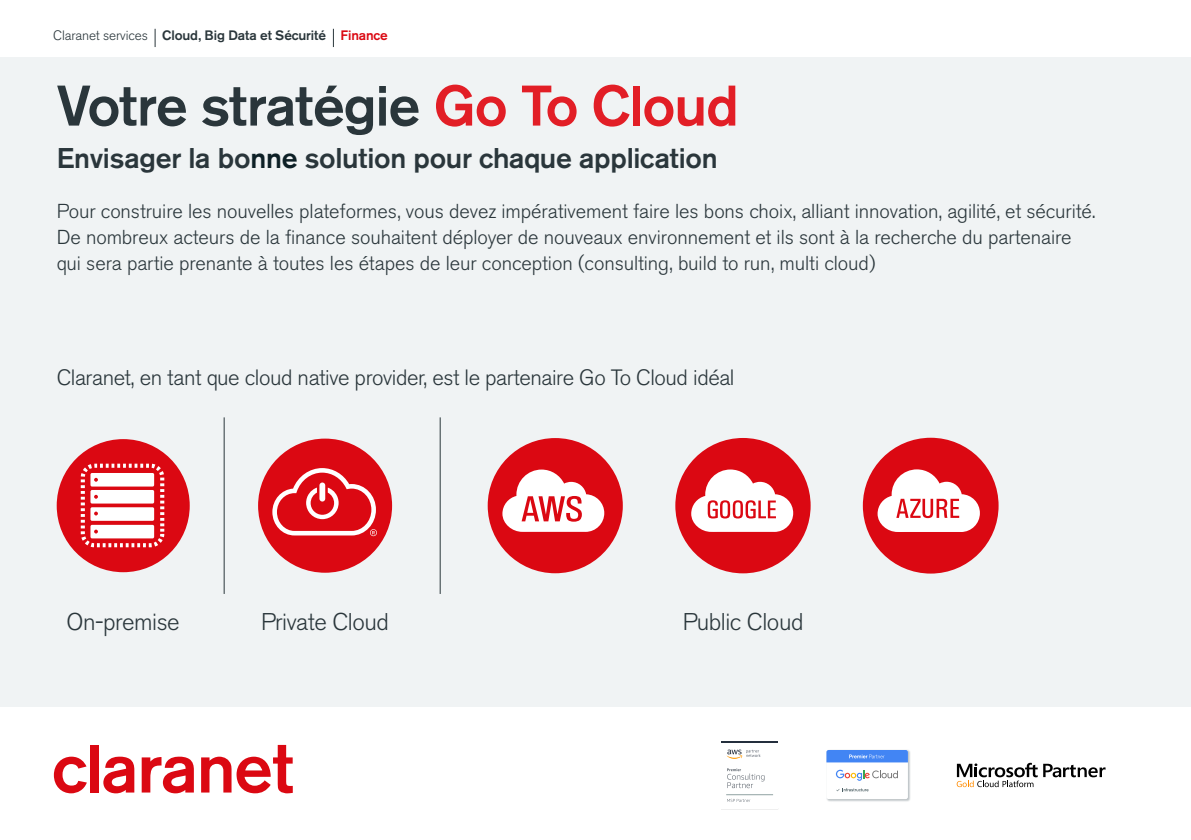
<style>
.page{position:relative;width:1191px;height:840px;background:#fff}
.page>*{position:absolute;margin:0;border:0;box-sizing:border-box;transform-origin:0 0}
.t1{font:500 56.6px "Akzidenz Grotesk BQ";letter-spacing:-.02em;color:#2a363b}
.t2{font:500 28.2px "Akzidenz Grotesk BQ";letter-spacing:-.01em;color:#2a363b}
.t3{font:300 24px "Akzidenz Grotesk BQ";letter-spacing:-.02em;color:#2a363b}
.t4{font:300 22px "Akzidenz Grotesk BQ";letter-spacing:-.02em;color:#2a363b}
.t5{font:300 20px/26px "Akzidenz Grotesk BQ";letter-spacing:-.005em;color:#2a363b}
.t6{font:500 13.6px "Akzidenz Grotesk BQ";letter-spacing:-.01em;color:#2a363b}
.s1{font-weight:300}
.s2{color:#db0812}
.s3{color:#e21e26}
.s4{color:#0d2026}
</style>
<div class="page">
<div style="left:0;top:57px;width:1191px;height:649px;background:#f0f3f4"></div>
<img style="left:826px;top:750px;width:84px;height:52px">
<div style="left:826px;top:749px;width:82px;height:49px;background:#fff;border-radius:2px"></div>
<svg style="left:826px;top:750px;width:82px;height:12px"></svg>
<svg style="left:836px;top:788px;width:32px;height:2px"></svg>
<svg style="left:836px;top:769px;width:62px;height:11px"></svg>
<svg style="left:1043px;top:763px;width:62px;height:13px"></svg>
<svg style="left:956px;top:762px;width:81px;height:24px"></svg>
<hr style="left:721px;top:808px;width:57px;height:1px;background:#f1f1f1">
<svg style="left:721px;top:741px;width:57px;height:61px"></svg>
<hr style="left:440px;top:417px;width:1px;height:176px;background:#2a363b">
<hr style="left:224px;top:417px;width:1px;height:176px;background:#2a363b">
<div style="left:57px;top:439px;width:133px;height:133px;background:#db0812;border-radius:50%"></div>
<svg style="left:81px;top:463px;width:83px;height:84px"></svg>
<div style="left:258px;top:438px;width:134px;height:134px;background:#db0812;border-radius:50%"></div>
<svg style="left:272px;top:468px;width:105px;height:68px"></svg>
<div style="left:488px;top:438px;width:135px;height:135px;background:#db0812;border-radius:50%"></div>
<svg style="left:502px;top:469px;width:102px;height:62px"></svg>
<div style="left:675px;top:437px;width:135px;height:136px;background:#db0812;border-radius:50%"></div>
<svg style="left:691px;top:469px;width:102px;height:62px"></svg>
<div style="left:863px;top:437px;width:135px;height:136px;background:#db0812;border-radius:50%"></div>
<svg style="left:877px;top:469px;width:103px;height:62px"></svg>
<svg style="left:54px;top:756px;width:33px;height:36px"></svg>
<div style="left:90px;top:744px;width:9px;height:48px;background:#db0812"></div>
<svg style="left:103px;top:756px;width:31px;height:36px"></svg>
<svg style="left:142px;top:756px;width:52px;height:36px"></svg>
<svg style="left:201px;top:744px;width:92px;height:48px"></svg>
<svg style="left:155px;top:29px;width:1px;height:18px"></svg>
<svg style="left:333px;top:29px;width:1px;height:18px"></svg>
<p class="t6" style="left:53px;top:27px;width:336px"><span class="s1">Claranet services</span> Cloud, Big Data et Sécurité <span class="s2">Finance</span></p>
<h1 class="t1" style="left:57px;top:71px;width:684px">Votre stratégie <span class="s3">Go To Cloud</span></h1>
<h2 class="t2" style="left:57px;top:141px;width:662px">Envisager la bo<span class="s4">nne</span> solution pour chaque application</h2>
<p class="t5" style="left:57px;top:198px;width:1040px">Pour construire les nouvelles plateformes, vous devez impérativement faire les bons choix, alliant innovation, agilité, et sécurité.<br>De nombreux acteurs de la finance souhaitent déployer de nouveaux environnement et ils sont à la recherche du partenaire qui sera partie prenante à toutes les étapes de leur conception (consulting, build to run, multi cloud)</p>
<p class="t4" style="left:57px;top:365px;width:679px">Claranet, en tant que cloud native provider, est le partenaire Go To Cloud idéal</p>
<p class="t3" style="left:67px;top:608px;width:115px">On-premise</p>
<p class="t3" style="left:261px;top:608px;width:129px">Private Cloud</p>
<p class="t3" style="left:682px;top:608px;width:122px">Public Cloud</p>
</div>
